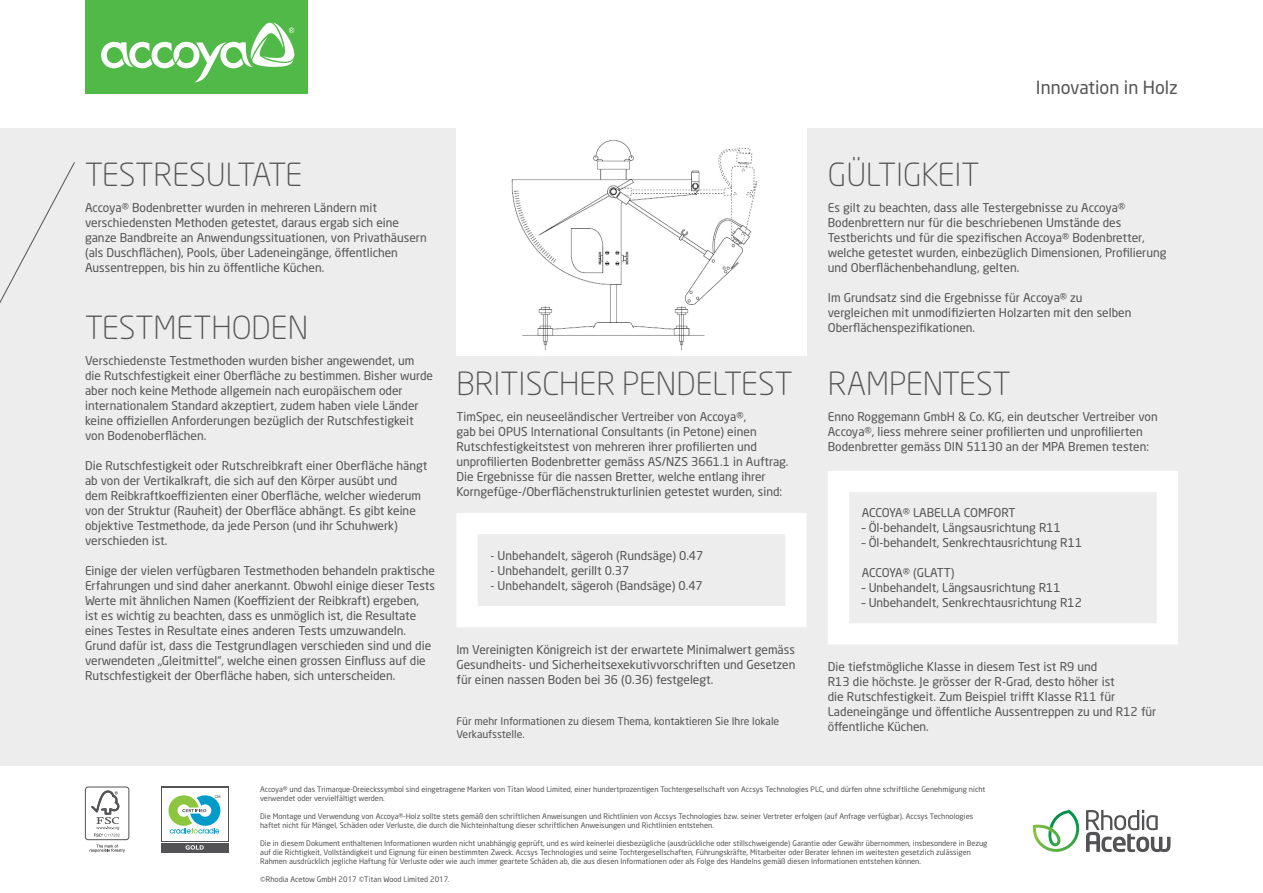
<style>
.page{position:relative;width:1263px;height:893px;background:#fff}
.page>*{position:absolute;margin:0;border:0;box-sizing:border-box;transform-origin:0 0}
.t1{font:300 31.5px "Neo Sans W1 G";color:#535355}
.t2{font:18px "Neo Sans W1 G";color:#535355}
.t3{font:12px/15px "Neo Sans W1 G";color:#535355}
.t4{font:12px "Neo Sans W1 G";letter-spacing:-.02em;color:#535355}
.t5{font:10.5px/13.5px "Neo Sans W1 G";color:#535355}
.t6{font:7.5px/9px "Neo Sans";color:#535355}
</style>
<div class="page">
<div style="left:85px;top:0;width:223px;height:94px;background:#51b948"></div>
<svg style="left:101px;top:23px;width:194px;height:59px"></svg>
<div style="left:0;top:128px;width:1263px;height:637px;background:#ecedec"></div>
<svg style="left:0;top:162px;width:75px;height:141px"></svg>
<div style="left:161px;top:843px;width:68px;height:9px;background:#535355"></div>
<svg style="left:186px;top:845px;width:18px;height:5px"></svg>
<svg style="left:168px;top:795px;width:52px;height:38px"></svg>
<div style="left:85px;top:787px;width:44px;height:53px;border:1px solid #535355;border-radius:3px"></div>
<svg style="left:90px;top:845px;width:35px;height:7px"></svg>
<svg style="left:91px;top:790px;width:29px;height:46px"></svg>
<div style="left:456px;top:128px;width:350px;height:228px;background:#fff"></div>
<img style="left:511px;top:140px;width:247px;height:211px">
<svg style="left:1086px;top:810px;width:84px;height:42px"></svg>
<svg style="left:1033px;top:810px;width:46px;height:42px"></svg>
<div style="left:828px;top:471px;width:350px;height:173px;border:21px solid #fff"></div>
<div style="left:456px;top:513px;width:350px;height:114px;border:21px solid #fff"></div>
<h1 class="t1" style="left:85px;top:155px;width:219px">TESTRESULTATE</h1>
<p class="t3" style="left:85px;top:200px;width:343px">Accoya® Bodenbretter wurden in mehreren Ländern mit verschiedensten Methoden getestet, daraus ergab sich eine ganze Bandbreite an Anwendungssituationen, von Privathäusern (als Duschflächen), Pools, über Ladeneingänge, öffentlichen Aussentreppen, bis hin zu öffentliche Küchen.</p>
<h1 class="t1" style="left:85px;top:308px;width:225px">TESTMETHODEN</h1>
<p class="t3" style="left:85px;top:353px;width:349px">Verschiedenste Testmethoden wurden bisher angewendet, um die Rutschfestigkeit einer Oberfläche zu bestimmen. Bisher wurde aber noch keine Methode allgemein nach europäischem oder internationalem Standard akzeptiert, zudem haben viele Länder keine offiziellen Anforderungen bezüglich der Rutschfestigkeit von Bodenoberflächen.</p>
<p class="t3" style="left:85px;top:458px;width:344px">Die Rutschfestigkeit oder Rutschreibkraft einer Oberfläche hängt ab von der Vertikalkraft, die sich auf den Körper ausübt und<br>dem Reibkraftkoeffizienten einer Oberfläche, welcher wiederum von der Struktur (Rauheit) der Oberfläce abhängt. Es gibt keine objektive Testmethode, da jede Person (und ihr Schuhwerk) verschieden ist.</p>
<p class="t3" style="left:85px;top:563px;width:352px">Einige der vielen verfügbaren Testmethoden behandeln praktische Erfahrungen und sind daher anerkannt. Obwohl einige dieser Tests Werte mit ähnlichen Namen (Koeffizient der Reibkraft) ergeben,<br>ist es wichtig zu beachten, dass es unmöglich ist, die Resultate eines Testes in Resultate eines anderen Tests umzuwandeln.<br>Grund dafür ist, dass die Testgrundlagen verschieden sind und die verwendeten „Gleitmittel“, welche einen grossen Einfluss auf die Rutschfestigkeit der Oberfläche haben, sich unterscheiden.</p>
<h1 class="t1" style="left:456px;top:364px;width:338px">BRITISCHER PENDELTEST</h1>
<p class="t3" style="left:456px;top:409px;width:334px">TimSpec, ein neuseeländischer Vertreiber von Accoya®,<br>gab bei OPUS International Consultants (in Petone) einen Rutschfestigkeitstest von mehreren ihrer profilierten und unprofilierten Bodenbretter gemäss AS/NZS 3661.1 in Auftrag.<br>Die Ergebnisse für die nassen Bretter, welche entlang ihrer Korngefüge-/Oberflächenstrukturlinien getestet wurden, sind:</p>
<p class="t3" style="left:490px;top:548px;width:214px">- Unbehandelt, sägeroh (Rundsäge) 0.47</p>
<p class="t3" style="left:490px;top:563px;width:140px">- Unbehandelt, gerillt 0.37</p>
<p class="t3" style="left:490px;top:578px;width:214px">- Unbehandelt, sägeroh (Bandsäge) 0.47</p>
<p class="t3" style="left:456px;top:641px;width:340px;text-align:justify">Im Vereinigten Königreich ist der erwartete Minimalwert gemäss Gesundheits- und Sicherheitsexekutivvorschriften und Gesetzen für einen nassen Boden bei 36 (0.36) festgelegt.</p>
<p class="t5" style="left:456px;top:714px;width:324px">Für mehr Informationen zu diesem Thema, kontaktieren Sie Ihre lokale<br>Verkaufsstelle.</p>
<h1 class="t1" style="left:828px;top:155px;width:153px">GÜLTIGKEIT</h1>
<h2 class="t2" style="left:1036px;top:76px;width:144px">Innovation in Holz</h2>
<p class="t3" style="left:828px;top:200px;width:340px">Es gilt zu beachten, dass alle Testergebnisse zu Accoya® Bodenbrettern nur für die beschriebenen Umstände des Testberichts und für die spezifischen Accoya® Bodenbretter, welche getestet wurden, einbezüglich Dimensionen, Profilierung und Oberflächenbehandlung, gelten.</p>
<p class="t3" style="left:828px;top:290px;width:305px">Im Grundsatz sind die Ergebnisse für Accoya® zu vergleichen mit unmodifizierten Holzarten mit den selben<br>Oberflächenspezifikationen.</p>
<h1 class="t1" style="left:828px;top:364px;width:184px">RAMPENTEST</h1>
<p class="t3" style="left:828px;top:409px;width:331px">Enno Roggemann GmbH &amp; Co. KG, ein deutscher Vertreiber von<br>Accoya®, liess mehrere seiner profilierten und unprofilierten<br>Bodenbretter gemäss DIN 51130 an der MPA Bremen testen:</p>
<p class="t3" style="left:862px;top:505px;width:155px">ACCOYA® LABELLA COMFORT</p>
<p class="t3" style="left:862px;top:520px;width:201px">– Öl-behandelt, Längsausrichtung R11</p>
<p class="t3" style="left:862px;top:535px;width:222px">– Öl-behandelt, Senkrechtausrichtung R11</p>
<p class="t4" style="left:862px;top:565px;width:94px">ACCOYA® (GLATT)</p>
<p class="t3" style="left:862px;top:580px;width:200px">– Unbehandelt, Längsausrichtung R11</p>
<p class="t3" style="left:862px;top:595px;width:222px">– Unbehandelt, Senkrechtausrichtung R12</p>
<p class="t3" style="left:828px;top:659px;width:330px">Die tiefstmögliche Klasse in diesem Test ist R9 und<br>R13 die höchste. Je grösser der R-Grad, desto höher ist<br>die Rutschfestigkeit. Zum Beispiel trifft Klasse R11 für Ladeneingänge und öffentliche Aussentreppen zu und R12 für öffentliche Küchen.</p>
<p class="t6" style="left:260px;top:785px;width:727px">Accoya® und das Trimarque-Dreieckssymbol sind eingetragene Marken von Titan Wood Limited, einer hundertprozentigen Tochtergesellschaft von Accsys Technologies PLC, und dürfen ohne schriftliche Genehmigung nicht verwendet oder vervielfältigt werden.</p>
<p class="t6" style="left:260px;top:812px;width:715px">Die Montage und Verwendung von Accoya®-Holz sollte stets gemäß den schriftlichen Anweisungen und Richtlinien von Accsys Technologies bzw. seiner Vertreter erfolgen (auf Anfrage verfügbar). Accsys Technologies haftet nicht für Mängel, Schäden oder Verluste, die durch die Nichteinhaltung dieser schriftlichen Anweisungen und Richtlinien entstehen.</p>
<p class="t6" style="left:260px;top:839px;width:729px">Die in diesem Dokument enthaltenen Informationen wurden nicht unabhängig geprüft, und es wird keinerlei diesbezügliche (ausdrückliche oder stillschweigende) Garantie oder Gewähr übernommen, insbesondere in Bezug auf die Richtigkeit, Vollständigkeit und Eignung für einen bestimmten Zweck. Accsys Technologies und seine Tochtergesellschaften, Führungskräfte, Mitarbeiter oder Berater lehnen im weitesten gesetzlich zulässigen<br>Rahmen ausdrücklich jegliche Haftung für Verluste oder wie auch immer geartete Schäden ab, die aus diesen Informationen oder als Folge des Handelns gemäß diesen Informationen entstehen können.</p>
<p class="t6" style="left:260px;top:875px;width:191px">©Rhodia Acetow GmbH 2017 ©Titan Wood Limited 2017.</p>
</div>
